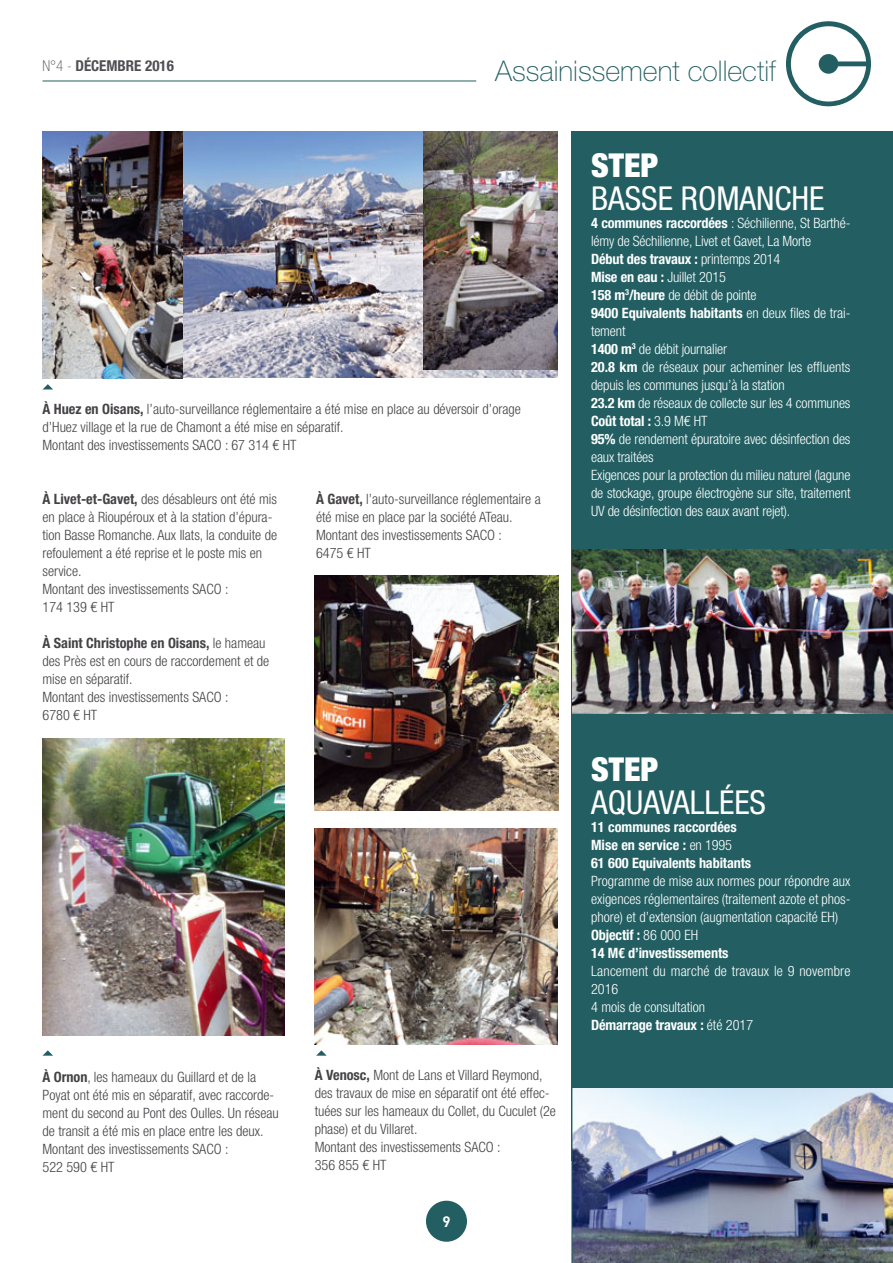
<style>
.page{position:relative;width:893px;height:1263px;background:#fff}
.page>*{position:absolute;margin:0;border:0;box-sizing:border-box;transform-origin:0 0}
.t1{font:condensed 33px "Helvetica Neue LT Std";color:#fff}
.t2{font:900 condensed 33px "Helvetica Neue LT Std";color:#fff}
.t3{font:100 28.5px "Helvetica Neue LT Std";color:#235f62}
.t4{font:700 condensed 15px "Helvetica Neue LT Std";color:#504e53}
.t5{font:700 15px "DIN";color:#fff}
.t6{font:300 condensed 14.25px/18px "Helvetica Neue LT Std";color:#454246}
.t7{font:300 condensed 14.25px/18px "Helvetica Neue LT Std";letter-spacing:-.01em;color:#fff}
.t8{font:300 condensed 14.25px/18px "Helvetica Neue LT Std";letter-spacing:.01em;color:#fff}
.t9{font:700 condensed 14.25px/18px "Helvetica Neue LT Std";color:#fff}
.s1{font-weight:100}
.s2{font-weight:700}
.s3{font-weight:300}
</style>
<div class="page">
<div style="left:426px;top:1201px;width:41px;height:41px;background:#235f62;border-radius:50%"></div>
<hr style="left:43px;top:81px;width:433px;height:1px;background:#235f62">
<div style="left:786px;top:21px;width:85px;height:85px;background:#235f62;border-radius:50%"></div>
<svg style="left:791px;top:26px;width:75px;height:76px"></svg>
<div style="left:572px;top:132px;width:321px;height:1029px;background:#235f62"></div>
<img style="left:573px;top:1089px;width:320px;height:174px">
<hr style="left:572px;top:137px;width:1px;height:1126px;background:#235f62">
<svg style="left:43px;top:1050px;width:10px;height:6px"></svg>
<svg style="left:316px;top:1050px;width:11px;height:6px"></svg>
<svg style="left:43px;top:384px;width:10px;height:5px"></svg>
<img style="left:183px;top:132px;width:374px;height:245px">
<img style="left:315px;top:575px;width:244px;height:235px">
<img style="left:43px;top:738px;width:242px;height:298px">
<img style="left:572px;top:549px;width:321px;height:165px">
<img style="left:315px;top:828px;width:242px;height:216px">
<img style="left:43px;top:132px;width:140px;height:246px">
<img style="left:423px;top:132px;width:134px;height:238px">
<p class="t4" style="left:43px;top:60px;width:133px"><span class="s1">N°4 -</span> DÉCEMBRE 2016</p>
<h2 class="t3" style="left:495px;top:60px;width:283px">Assainissement collectif</h2>
<p class="t6" style="left:43px;top:401px;width:480px"><span class="s2">À Huez en Oisans,</span> l’auto-surveillance réglementaire a été mise en place au déversoir d’orage d’Huez village et la rue de Chamont a été mise en séparatif.<br>Montant des investissements SACO : 67 314 € HT</p>
<p class="t6" style="left:43px;top:491px;width:236px"><span class="s2">À Livet-et-Gavet,</span> des désableurs ont été mis en place à Rioupéroux et à la station d’épura&shy;tion Basse Romanche. Aux Ilats, la conduite de refoulement a été reprise et le poste mis en service.<br>Montant des investissements SACO :<br>174 139 € HT</p>
<p class="t6" style="left:43px;top:635px;width:228px"><span class="s2">À Saint Christophe en Oisans,</span> le hameau des Près est en cours de raccordement et de mise en séparatif.<br>Montant des investissements SACO :<br>6780 € HT</p>
<p class="t6" style="left:316px;top:491px;width:226px"><span class="s2">À Gavet,</span> l’auto-surveillance réglementaire a été mise en place par la société ATeau.<br>Montant des investissements SACO :<br>6475 € HT</p>
<p class="t6" style="left:43px;top:1070px;width:238px"><span class="s2">À Ornon</span>, les hameaux du Guillard et de la Poyat ont été mis en séparatif, avec raccorde&shy;ment du second au Pont des Oulles. Un réseau de transit a été mis en place entre les deux.<br>Montant des investissements SACO :<br>522 590 € HT</p>
<p class="t6" style="left:315px;top:1067px;width:243px"><span class="s2">À Venosc,</span> Mont de Lans et Villard Reymond, des travaux de mise en séparatif ont été effec&shy;tuées sur les hameaux du Collet, du Cuculet (2e phase) et du Villaret.<br>Montant des investissements SACO :<br>356 855 € HT</p>
<p class="t5" style="left:442px;top:1216px;width:10px">9</p>
<h1 class="t2" style="left:591px;top:153px;width:69px">STEP</h1>
<h1 class="t1" style="left:591px;top:186px;width:235px">BASSE ROMANCHE</h1>
<p class="t7" style="left:591px;top:215px;width:261px"><span class="s2">4 communes raccordées</span> : Séchilienne, St Barthé&shy;lémy de Séchilienne, Livet et Gavet, La Morte<br><span class="s2">Début des travaux :</span> printemps 2014<br><span class="s2">Mise en eau :</span> Juillet 2015<br><span class="s2">158 m</span><sup>3</sup><span class="s2">/heure</span> de débit de pointe<br><span class="s2">9400 Equivalents habitants</span> en deux files de trai&shy;tement<br><span class="s2">1400 m</span><sup>3</sup> de débit journalier<br><span class="s2">20.8 km</span> de réseaux pour acheminer les effluents depuis les communes jusqu’à la station<br><span class="s2">23.2 km</span> de réseaux de collecte sur les 4 communes <span class="s2">Coût total :</span> 3.9 M€ HT<br><span class="s2">95%</span> de rendement épuratoire avec désinfection des eaux traitées<br>Exigences pour la protection du milieu naturel (lagune de stockage, groupe électrogène sur site, traitement UV de désinfection des eaux avant rejet).</p>
<h1 class="t2" style="left:591px;top:757px;width:69px">STEP</h1>
<h1 class="t1" style="left:591px;top:790px;width:177px">AQUAVALLÉES</h1>
<p class="t9" style="left:591px;top:819px;width:162px">11 communes raccordées<br>Mise en service : <span class="s3">en 1995<br></span>61 600 Equivalents habitants</p>
<p class="t7" style="left:591px;top:873px;width:261px">Programme de mise aux normes pour répondre aux exigences réglementaires (traitement azote et phos&shy;phore) et d’extension (augmentation capacité EH)<br><span class="s2">Objectif :</span> 86 000 EH<br><span class="s2">14 M€ d’investissements</span></p>
<p class="t8" style="left:591px;top:963px;width:261px">Lancement du marché de travaux le 9 novembre<br>2016<br>4 mois de consultation<br><span class="s2">Démarrage travaux :</span> été 2017</p>
</div>
